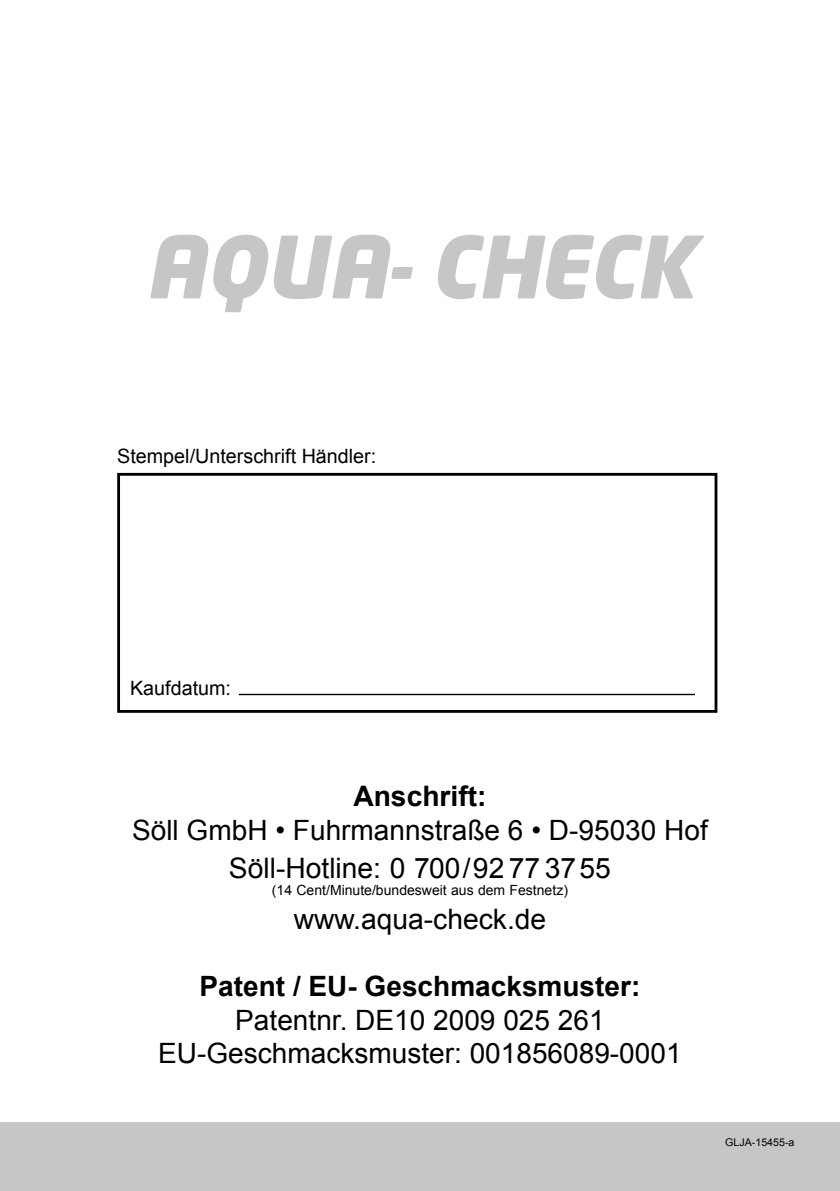
<style>
.page{position:relative;width:840px;height:1191px;background:#fff}
.page>*{position:absolute;margin:0;border:0;box-sizing:border-box;transform-origin:0 0}
.t1{font:italic 900 84.6px "Neo Tech";color:#c5c6c6}
.t2{font:28.2px "Arial";color:#000}
.t3{font:700 28.2px "Arial";color:#000}
.t4{font:28px/33.6px "Arial";color:#000;text-align:center}
.t5{font:700 28px "Arial";color:#000}
.t6{font:19.8px "Arial";color:#000}
.t7{font:14px "Arial";color:#000}
.t8{font:10.6px "Arial";color:#000}
</style>
<div class="page">
<div style="left:0;top:1123px;width:839px;height:68px;background:#c5c6c6"></div>
<div style="left:117px;top:473px;width:600px;height:240px;border:3px solid #000"></div>
<hr style="left:239px;top:694px;width:455px;height:1px;background:#000">
<h1 class="t1" style="left:145px;top:231px;width:551px">AQUA- CHECK</h1>
<p class="t6" style="left:117px;top:443px;width:260px">Stempel/Unterschrift Händler:</p>
<p class="t6" style="left:130px;top:675px;width:102px">Kaufdatum:</p>
<p class="t3" style="left:353px;top:777px;width:135px">Anschrift:</p>
<p class="t4" style="left:132px;top:813px;width:577px">Söll GmbH • Fuhrmannstraße 6 • D-95030 Hof</p>
<p class="t2" style="left:229px;top:849px;width:383px">Söll-Hotline: 0 700/92 77 3755</p>
<p class="t7" style="left:272px;top:880px;width:297px">(14 Cent/Minute/bundesweit aus dem Festnetz)</p>
<p class="t2" style="left:293px;top:900px;width:254px">www.aqua-check.de</p>
<p class="t5" style="left:199px;top:967px;width:442px">Patent / EU- Geschmacksmuster:</p>
<p class="t4" style="left:158px;top:1003px;width:524px">Patentnr. DE10 2009 025 261<br>EU-Geschmacksmuster: 001856089-0001</p>
<p class="t8" style="left:724px;top:1135px;width:71px">GLJA-15455-a</p>
</div>
